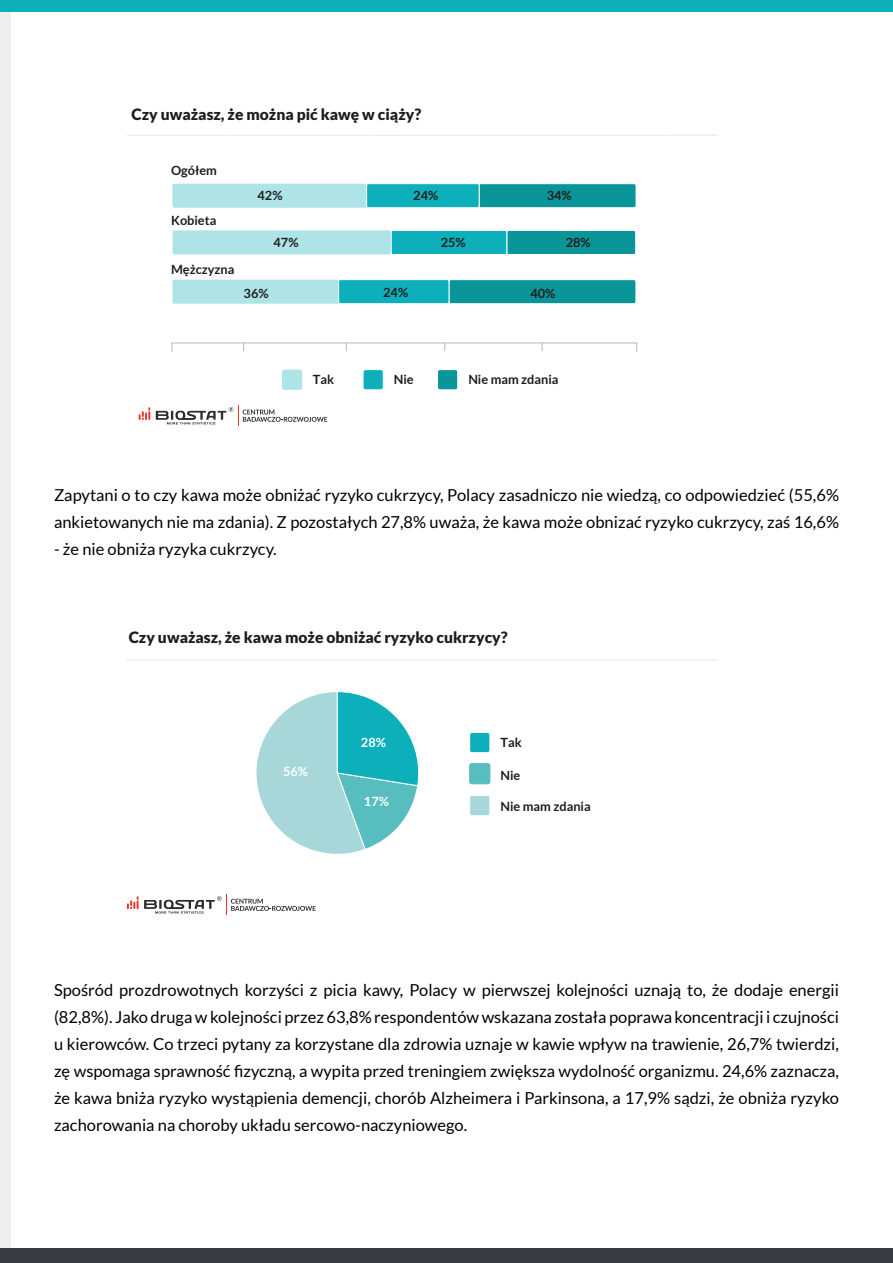
<style>
.page{position:relative;width:893px;height:1263px;background:#fff}
.page>*{position:absolute;margin:0;border:0;box-sizing:border-box;transform-origin:0 0}
.t1{font:16.5px/27px "Lato";color:#000}
.t2{font:900 15.6px "Lato";color:#1d1d1b}
.t3{font:700 12.75px "Lato";color:#1d1d1b}
.t4{font:700 12.75px "Lato";color:#fff}
</style>
<div class="page">
<div style="left:0;top:0;width:11px;height:1263px;background:#efefef"></div>
<div style="left:0;top:0;width:893px;height:12px;background:#0cafba"></div>
<div style="left:0;top:1248px;width:893px;height:15px;background:#383b41"></div>
<svg style="left:172px;top:279px;width:464px;height:25px;background:#53bdc2"></svg>
<hr style="left:126px;top:135px;width:592px;height:1px;background:#e6e9f3">
<svg style="left:156px;top:406px;width:171px;height:20px"></svg>
<svg style="left:139px;top:407px;width:11px;height:13px"></svg>
<div style="left:282px;top:370px;width:20px;height:20px;background:#aee4e8;border-radius:2px"></div>
<div style="left:363px;top:370px;width:20px;height:20px;background:#0cafba;border-radius:2px"></div>
<div style="left:363px;top:369px;width:20px;height:21px;border:1px solid #fff;border-radius:2px"></div>
<div style="left:437px;top:370px;width:21px;height:20px;background:#0a9599;border-radius:2px"></div>
<div style="left:437px;top:369px;width:21px;height:21px;border:1px solid #fff;border-radius:2px"></div>
<svg style="left:172px;top:183px;width:464px;height:25px;background:#5cc1c6"></svg>
<svg style="left:173px;top:230px;width:463px;height:25px;background:#64c5ca"></svg>
<div style="left:172px;top:343px;width:465px;height:9px;border:1px solid #b7b7b7"></div>
<hr style="left:126px;top:660px;width:592px;height:1px;background:#e6e9f3">
<svg style="left:127px;top:895px;width:189px;height:20px"></svg>
<div style="left:470px;top:732px;width:20px;height:21px;background:#0cafba;border-radius:2px"></div>
<div style="left:469px;top:732px;width:21px;height:21px;border:1px solid #fff;border-radius:2px"></div>
<div style="left:470px;top:763px;width:20px;height:21px;background:#58bdbf;border-radius:2px"></div>
<div style="left:469px;top:763px;width:21px;height:21px;border:1px solid #58bdbf;border-radius:2px"></div>
<div style="left:470px;top:795px;width:20px;height:21px;background:#a7d7d8;border-radius:2px"></div>
<div style="left:469px;top:795px;width:21px;height:21px;border:1px solid #fff;border-radius:2px"></div>
<svg style="left:256px;top:691px;width:163px;height:163px"></svg>
<p class="t2" style="left:131px;top:105px;width:291px">Czy uważasz, że można pić kawę w ciąży?</p>
<p class="t3" style="left:171px;top:163px;width:47px">Ogółem</p>
<p class="t3" style="left:171px;top:213px;width:47px">Kobieta</p>
<p class="t3" style="left:171px;top:262px;width:65px">Mężczyzna</p>
<p class="t3" style="left:258px;top:188px;width:26px">42%</p>
<p class="t3" style="left:274px;top:235px;width:26px">47%</p>
<p class="t3" style="left:244px;top:286px;width:26px">36%</p>
<p class="t3" style="left:413px;top:188px;width:26px">24%</p>
<p class="t3" style="left:383px;top:285px;width:26px">24%</p>
<p class="t3" style="left:441px;top:235px;width:26px">25%</p>
<p class="t3" style="left:547px;top:188px;width:26px">34%</p>
<p class="t3" style="left:566px;top:235px;width:26px">28%</p>
<p class="t3" style="left:530px;top:286px;width:26px">40%</p>
<p class="t3" style="left:313px;top:372px;width:23px">Tak</p>
<p class="t3" style="left:394px;top:372px;width:21px">Nie</p>
<p class="t3" style="left:468px;top:372px;width:92px">Nie mam zdania</p>
<p class="t1" style="left:54px;top:482px;width:786px">Zapytani o to czy kawa może obniżać ryzyko cukrzycy, Polacy zasadniczo nie wiedzą, co odpowiedzieć (55,6% ankietowanych nie ma zdania). Z pozostałych 27,8% uważa, że kawa może obnizać ryzyko cukrzycy, zaś 16,6%</p>
<p class="t1" style="left:54px;top:536px;width:224px">- że nie obniża ryzyka cukrzycy.</p>
<p class="t2" style="left:129px;top:628px;width:380px">Czy uważasz, że kawa może obniżać ryzyko cukrzycy?</p>
<p class="t4" style="left:283px;top:764px;width:27px">56%</p>
<p class="t4" style="left:361px;top:735px;width:27px">28%</p>
<p class="t4" style="left:364px;top:794px;width:27px">17%</p>
<p class="t3" style="left:500px;top:735px;width:23px">Tak</p>
<p class="t3" style="left:500px;top:768px;width:21px">Nie</p>
<p class="t3" style="left:500px;top:799px;width:92px">Nie mam zdania</p>
<p class="t1" style="left:54px;top:976px;width:786px;text-align:justify">Spośród prozdrowotnych korzyści z picia kawy, Polacy w pierwszej kolejności uznają to, że dodaje energii (82,8%). Jako druga w kolejności przez 63,8% respondentów wskazana została poprawa koncentracji i czujności u kierowców. Co trzeci pytany za korzystane dla zdrowia uznaje w kawie wpływ na trawienie, 26,7% twierdzi, zę wspomaga sprawność fizyczną, a wypita przed treningiem zwiększa wydolność organizmu. 24,6% zaznacza, że kawa bniża ryzyko wystąpienia demencji, chorób Alzheimera i Parkinsona, a 17,9% sądzi, że obniża ryzyko zachorowania na choroby układu sercowo-naczyniowego.</p>
</div>
